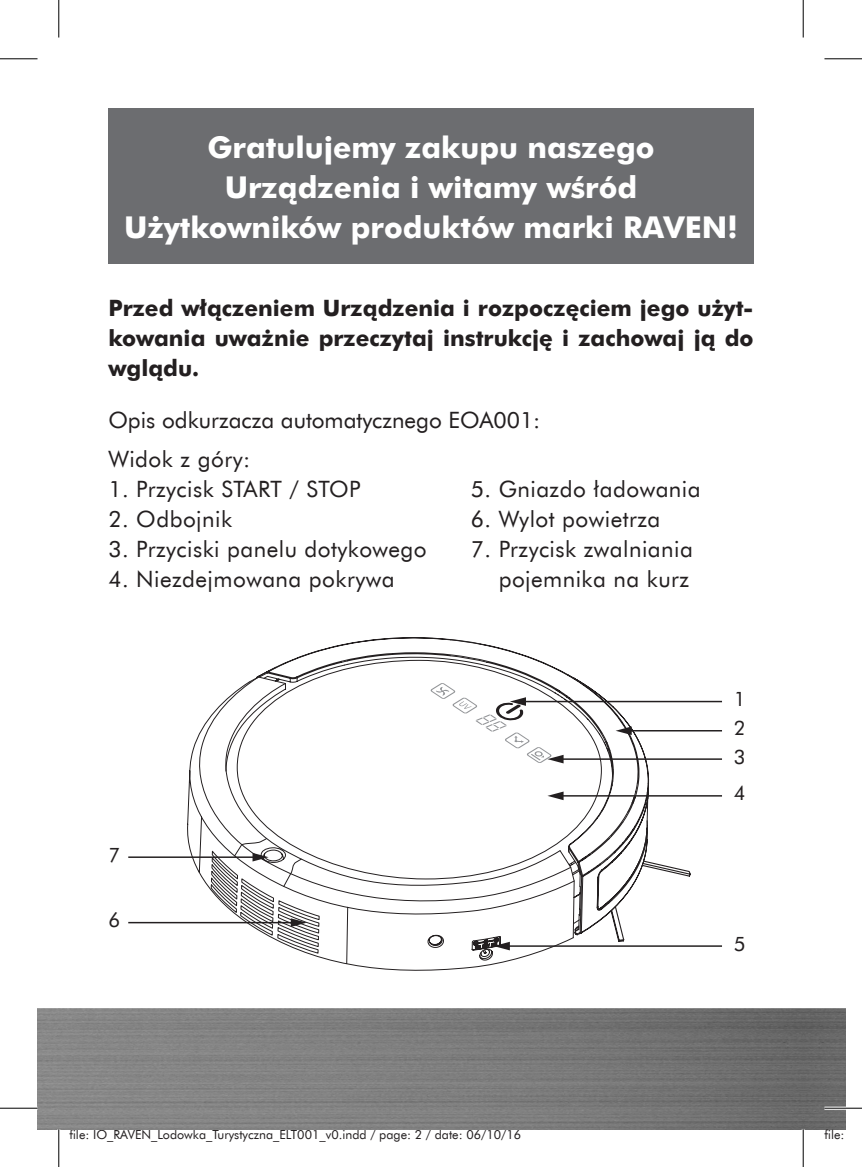
<style>
.page{position:relative;width:862px;height:1167px;background:#fff}
.page>*{position:absolute;margin:0;border:0;box-sizing:border-box;transform-origin:0 0}
.t1{font:700 30px/40px "Futura EU";color:#fff;text-align:center}
.t2{font:22.5px/30px "Futura EU";letter-spacing:.02em;color:#231f20;text-align:right}
.t3{font:700 22.5px/30px "Futura EU";color:#231f20;text-align:justify}
.t4{font:22.5px "Futura EU";color:#231f20}
.t5{font:20px/28.8px "Futura EU";color:#231f20;text-align:justify}
.t6{font:12.5px "Futura EU";color:#231f20}
</style>
<div class="page">
<svg style="left:180px;top:637px;width:469px;height:334px"></svg>
<svg style="left:210px;top:676px;width:365px;height:262px"></svg>
<img style="left:803px;top:1008px;width:42px;height:121px">
<div style="left:108px;top:108px;width:645px;height:156px;background:#6c6d70"></div>
<img style="left:38px;top:1008px;width:765px;height:121px">
<hr style="left:128px;top:856px;width:127px;height:1px;background:#231f20">
<svg style="left:252px;top:852px;width:17px;height:9px"></svg>
<hr style="left:128px;top:921px;width:166px;height:2px;background:#231f20">
<svg style="left:291px;top:918px;width:16px;height:8px"></svg>
<hr style="left:523px;top:700px;width:199px;height:2px;background:#231f20">
<hr style="left:629px;top:730px;width:93px;height:1px;background:#231f20">
<svg style="left:615px;top:726px;width:16px;height:9px"></svg>
<hr style="left:560px;top:758px;width:162px;height:1px;background:#231f20">
<svg style="left:430px;top:682px;width:133px;height:81px"></svg>
<hr style="left:560px;top:795px;width:162px;height:1px;background:#231f20">
<svg style="left:547px;top:791px;width:16px;height:9px"></svg>
<hr style="left:507px;top:945px;width:215px;height:1px;background:#231f20">
<svg style="left:427px;top:827px;width:264px;height:123px"></svg>
<hr style="left:824px;top:1106px;width:38px;height:3px;background:#fff">
<hr style="left:0;top:58px;width:38px;height:1px;background:#000">
<hr style="left:824px;top:58px;width:38px;height:1px;background:#000">
<hr style="left:0;top:1107px;width:38px;height:1px;background:#000">
<hr style="left:824px;top:1107px;width:38px;height:1px;background:#000">
<hr style="left:58px;top:0;width:1px;height:37px;background:#000">
<hr style="left:58px;top:1129px;width:1px;height:37px;background:#000">
<hr style="left:802px;top:0;width:1px;height:37px;background:#000">
<hr style="left:802px;top:1129px;width:1px;height:37px;background:#000">
<h1 class="t1" style="left:124px;top:128px;width:615px">Gratulujemy zakupu naszego<br>Urządzenia i witamy wśród<br>Użytkowników produktów marki RAVEN!</h1>
<p class="t3" style="left:108px;top:294px;width:646px">Przed włączeniem Urządzenia i rozpoczęciem jego użyt&shy;kowania uważnie przeczytaj instrukcję i zachowaj ją do wglądu.</p>
<p class="t4" style="left:108px;top:406px;width:433px">Opis odkurzacza automatycznego EOA001:</p>
<p class="t2" style="left:108px;top:444px;width:143px">Widok z góry:</p>
<p class="t2" style="left:108px;top:474px;width:254px">1. Przycisk START / STOP</p>
<p class="t2" style="left:108px;top:504px;width:125px">2. Odbojnik</p>
<p class="t2" style="left:108px;top:534px;width:320px">3. Przyciski panelu dotykowego</p>
<p class="t2" style="left:108px;top:564px;width:288px">4. Niezdejmowana pokrywa</p>
<p class="t5" style="left:108px;top:840px;width:13px">7</p>
<p class="t5" style="left:108px;top:906px;width:13px">6</p>
<p class="t2" style="left:471px;top:474px;width:231px">5. Gniazdo ładowania</p>
<p class="t2" style="left:471px;top:504px;width:191px">6. Wylot powietrza</p>
<p class="t2" style="left:471px;top:534px;width:224px">7. Przycisk zwalniania pojemnika na kurz</p>
<p class="t5" style="left:733px;top:685px;width:13px">1<br>2<br>3</p>
<p class="t5" style="left:733px;top:779px;width:13px">4</p>
<p class="t5" style="left:733px;top:929px;width:13px">5</p>
<p class="t6" style="left:69px;top:1126px;width:453px">file: IO_RAVEN_Lodowka_Turystyczna_ELT001_v0.indd / page: 2 / date: 06/10/16</p>
<p class="t6" style="left:824px;top:1126px;width:39px">file: IO</p>
</div>
